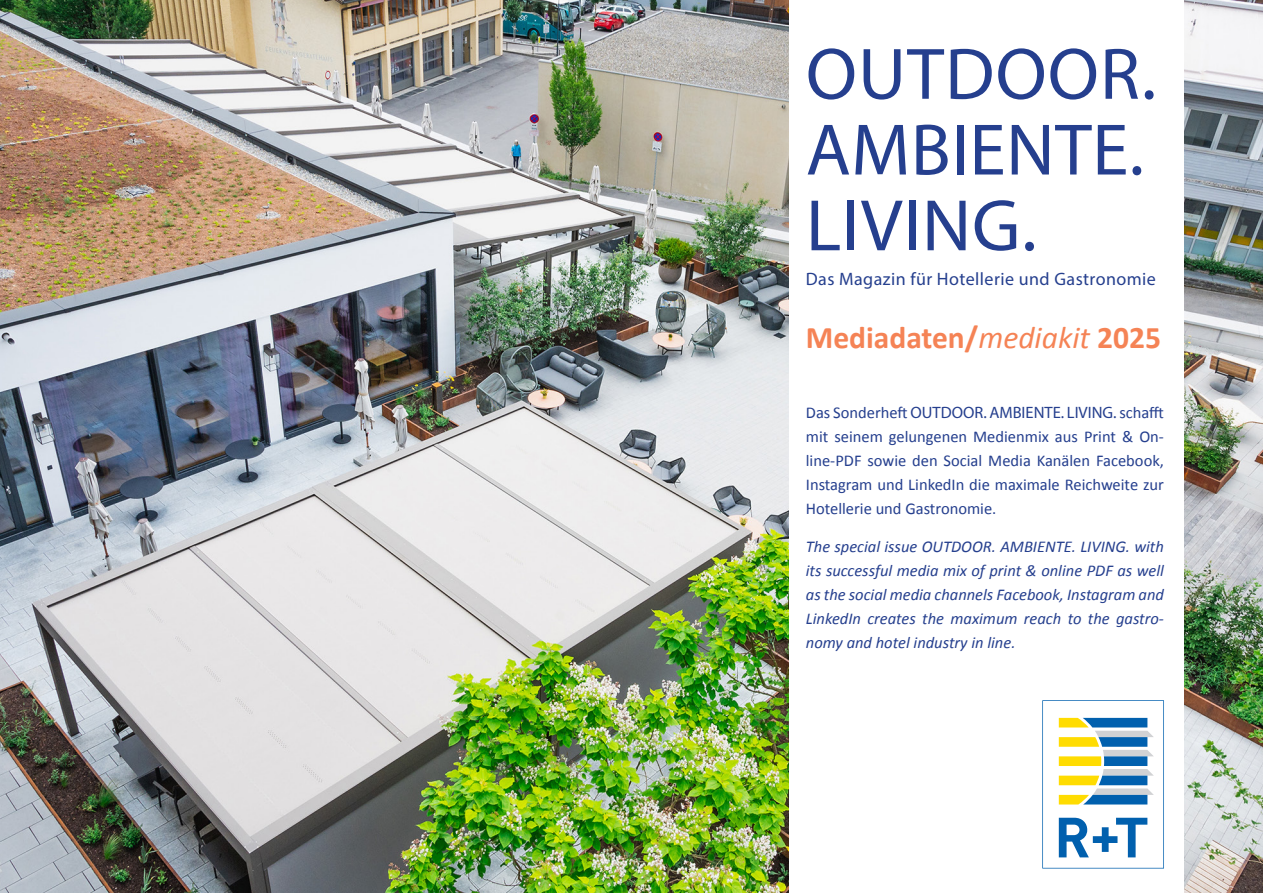
<style>
.page{position:relative;width:1263px;height:893px;background:#fff}
.page>*{position:absolute;margin:0;border:0;box-sizing:border-box;transform-origin:0 0}
.t1{font:73.5px/75.8px "Myriad Pro";letter-spacing:.01em;color:#253f8e}
.t2{font:700 31.5px "Calibri";color:#f58355}
.t3{font:18px "Myriad Pro";letter-spacing:.025em;color:#253f8e}
.t4{font:italic 16.5px/24px "Calibri";color:#253f8e;text-align:justify}
.t5{font:16.5px/24px "Calibri";color:#253f8e;text-align:justify}
.t6{font:16.5px "Myriad Pro";color:#253f8e}
.s1{font-weight:400;font-style:italic}
.s2{font-family:"Calibri"}
</style>
<div class="page">
<img style="left:0;top:0;width:1263px;height:893px">
<div style="left:789px;top:0;width:394px;height:893px;background:#fff"></div>
<svg style="left:1042px;top:700px;width:122px;height:168px"></svg>
<h1 class="t1" style="left:806px;top:35px;width:352px">OUTDOOR.<br>AMBIENTE.<br>LIVING.</h1>
<p class="t3" style="left:806px;top:268px;width:352px">Das Magazin für Hotellerie und Gastronomie</p>
<h2 class="t2" style="left:806px;top:315px;width:357px">Mediadaten/<span class="s1">mediakit</span> 2025</h2>
<p class="t6" style="left:806px;top:403px;width:360px"><span class="s2">Das Sonderheft</span> OUTDOOR. AMBIENTE. LIVING. <span class="s2">schafft</span></p>
<p class="t5" style="left:806px;top:424px;width:360px">mit seinem gelungenen Medienmix aus Print &amp; On&shy;line-PDF sowie den Social Media Kanälen Facebook, Instagram und LinkedIn die maximale Reichweite zur Hotellerie und Gastronomie.</p>
<p class="t4" style="left:806px;top:534px;width:360px">The special issue OUTDOOR. AMBIENTE. LIVING. with its successful media mix of print &amp; online PDF as well as the social media channels Facebook, Instagram and LinkedIn creates the maximum reach to the gastro&shy;nomy and hotel industry in line.</p>
</div>
